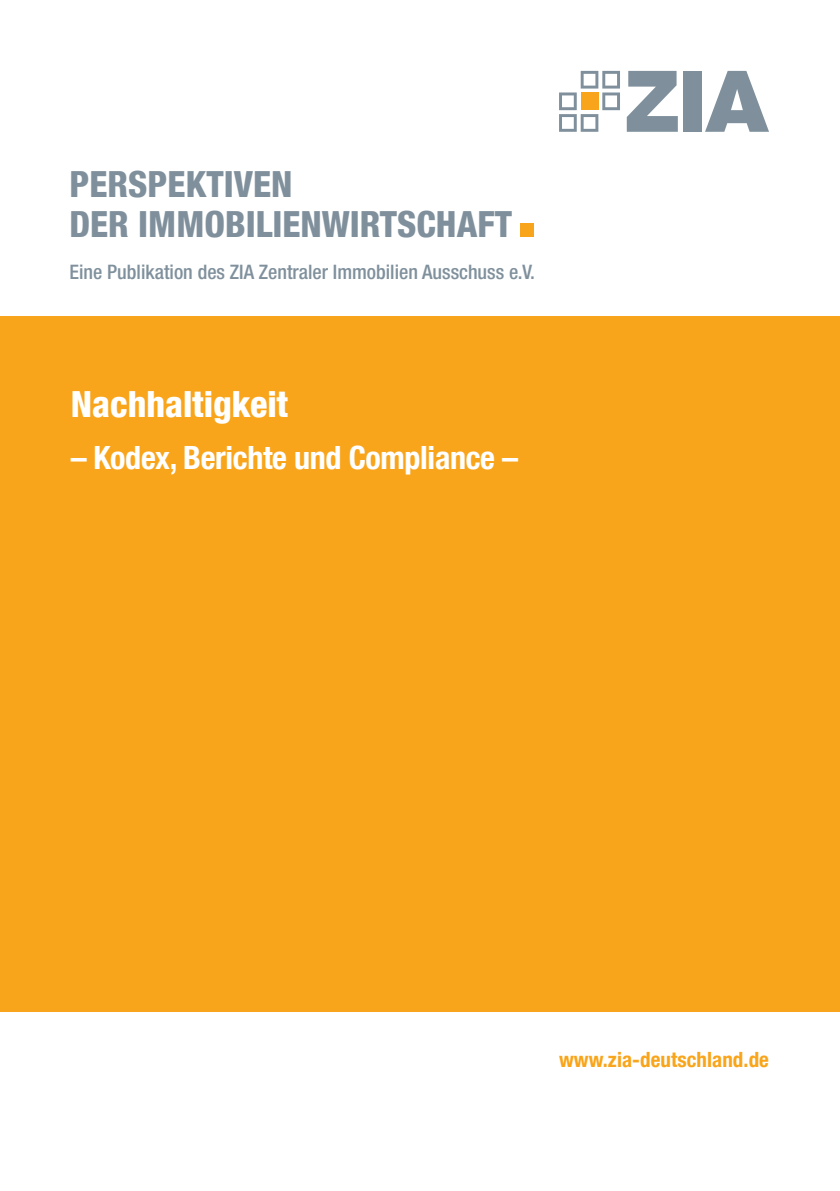
<style>
.page{position:relative;width:840px;height:1191px;background:#fff}
.page>*{position:absolute;margin:0;border:0;box-sizing:border-box;transform-origin:0 0}
.t1{font:800 condensed 36px "Helvetica Neue LT Com";color:#7f909c}
.t2{font:800 condensed 36px "Helvetica Neue LT Com";color:#fff}
.t3{font:700 condensed 32px "Helvetica Neue LT Com";letter-spacing:-.01em;color:#fff}
.t4{font:700 condensed 21px "Helvetica Neue LT Com";letter-spacing:.005em;color:#f9a51b}
.t5{font:500 condensed 20px "Helvetica Neue LT Com";color:#7f909c}
</style>
<div class="page">
<svg style="left:705px;top:71px;width:63px;height:61px"></svg>
<div style="left:683px;top:71px;width:19px;height:61px;background:#7f909c"></div>
<svg style="left:626px;top:71px;width:51px;height:61px"></svg>
<svg style="left:559px;top:71px;width:60px;height:61px"></svg>
<div style="left:0;top:316px;width:839px;height:695px;background:#f9a51b"></div>
<div style="left:520px;top:223px;width:13px;height:14px;background:#f9a51b"></div>
<p class="t1" style="left:69px;top:162px;width:224px">PERSPEKTIVEN</p>
<p class="t1" style="left:69px;top:202px;width:443px">DER IMMOBILIENWIRTSCHAFT</p>
<p class="t5" style="left:69px;top:260px;width:467px">Eine Publikation des ZIA Zentraler Immobilien Ausschuss e.V.</p>
<p class="t2" style="left:71px;top:382px;width:219px">Nachhaltigkeit</p>
<p class="t3" style="left:71px;top:439px;width:448px">– Kodex, Berichte und Compliance –</p>
<p class="t4" style="left:558px;top:1047px;width:211px">www.zia-deutschland.de</p>
</div>
